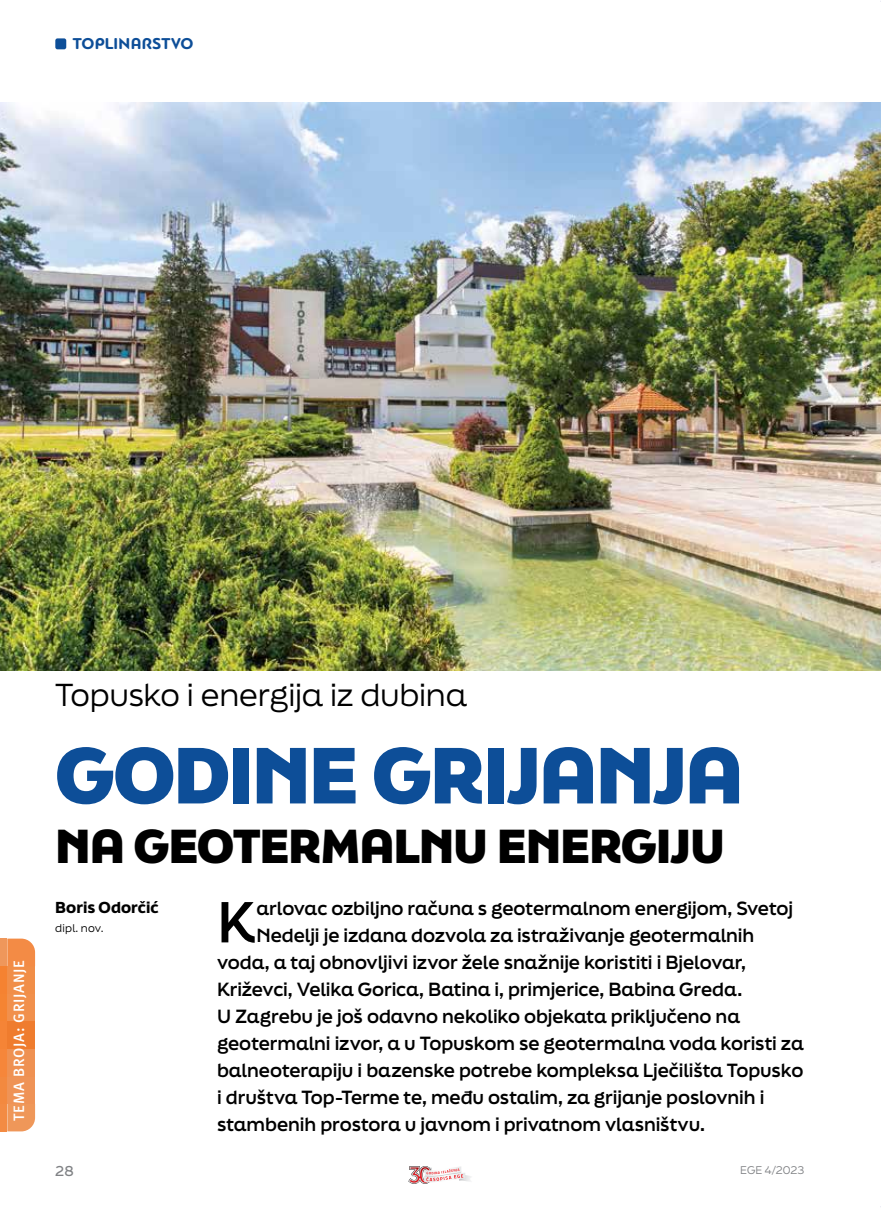
<style>
.page{position:relative;width:881px;height:1208px;background:#fff}
.page>*{position:absolute;margin:0;border:0;box-sizing:border-box;transform-origin:0 0}
.t1{font:800 75px "Final Six";letter-spacing:-.03em;color:#0d4e98}
.t2{font:700 54.45px "Final Six";color:#000}
.t3{font:800 45px "Final Six";letter-spacing:-.025em;color:#000}
.t4{font:30px "Final Six";letter-spacing:-.01em;color:#000}
.t5{font:700 18px "Final Six";letter-spacing:-.005em;color:#000}
.t6{font:700 16.5px "PF Bague Round Pro";letter-spacing:.01em;color:#0d4e98}
.t7{font:500 15px "Meta Pro";letter-spacing:.05em;color:#fff}
.t8{font:900 15px "Final Six";letter-spacing:.005em;color:#000}
.t9{font:500 13.5px "Final Six";color:#808285}
.t10{font:10.5px "Final Six";color:#808285}
.t11{font:10.5px "Final Six";letter-spacing:.015em;color:#000}
</style>
<div class="page">
<div style="left:55px;top:38px;width:11px;height:11px;background:#0d4e98;border-radius:2px"></div>
<svg style="left:408px;top:1166px;width:63px;height:17px"></svg>
<svg style="left:7px;top:1103px;width:28px;height:28px"></svg>
<div style="left:0;top:1103px;width:7px;height:28px;background:#f38b43"></div>
<div style="left:7px;top:1076px;width:28px;height:27px;background:#ef9356"></div>
<div style="left:0;top:1076px;width:7px;height:27px;background:#f3893f"></div>
<div style="left:7px;top:1048px;width:28px;height:28px;background:#ef9152"></div>
<div style="left:0;top:1048px;width:7px;height:28px;background:#f6863a"></div>
<div style="left:7px;top:1021px;width:28px;height:27px;background:#ef7c2e"></div>
<div style="left:0;top:1021px;width:7px;height:27px;background:#f58436"></div>
<div style="left:7px;top:993px;width:28px;height:28px;background:#f1904c"></div>
<div style="left:0;top:993px;width:7px;height:28px;background:#f58432"></div>
<div style="left:7px;top:966px;width:28px;height:27px;background:#f18e48"></div>
<div style="left:0;top:966px;width:7px;height:27px;background:#f58231"></div>
<svg style="left:7px;top:938px;width:28px;height:28px"></svg>
<div style="left:0;top:938px;width:7px;height:28px;background:#ef975b"></div>
<img style="left:0;top:102px;width:876px;height:569px">
<img style="left:876px;top:102px;width:4px;height:569px">
<p class="t6" style="left:73px;top:34px;width:122px">TOPLINARSTVO</p>
<p class="t7" style="left:9px;top:1120px;width:162px;rotate:-90deg">TEMA BROJA: GRIJANJE</p>
<h3 class="t4" style="left:55px;top:673px;width:413px">Topusko i energija iz dubina</h3>
<h1 class="t1" style="left:55px;top:720px;width:689px">GODINE GRIJANJA</h1>
<h3 class="t3" style="left:55px;top:813px;width:670px">NA GEOTERMALNU ENERGIJU</h3>
<p class="t8" style="left:55px;top:896px;width:105px">Boris Odorčić</p>
<p class="t11" style="left:55px;top:920px;width:50px">dipl. nov.</p>
<h2 class="t2" style="left:217px;top:882px;width:41px">K</h2>
<p class="t5" style="left:256px;top:895px;width:538px">arlovac ozbiljno računa s geotermalnom energijom, Svetoj</p>
<p class="t5" style="left:256px;top:922px;width:499px">Nedelji je izdana dozvola za istraživanje geotermalnih</p>
<p class="t5" style="left:217px;top:949px;width:530px">voda, a taj obnovljivi izvor žele snažnije koristiti i Bjelovar,</p>
<p class="t5" style="left:217px;top:976px;width:526px">Križevci, Velika Gorica, Batina i, primjerice, Babina Greda.</p>
<p class="t5" style="left:217px;top:1003px;width:524px">U Zagrebu je još odavno nekoliko objekata priključeno na</p>
<p class="t5" style="left:217px;top:1030px;width:588px">geotermalni izvor, a u Topuskom se geotermalna voda koristi za</p>
<p class="t5" style="left:217px;top:1057px;width:587px">balneoterapiju i bazenske potrebe kompleksa Lječilišta Topusko</p>
<p class="t5" style="left:217px;top:1084px;width:548px">i društva Top-Terme te, među ostalim, za grijanje poslovnih i</p>
<p class="t5" style="left:217px;top:1111px;width:489px">stambenih prostora u javnom i privatnom vlasništvu.</p>
<p class="t9" style="left:55px;top:1161px;width:20px">28</p>
<p class="t10" style="left:740px;top:1162px;width:66px">EGE 4/2023</p>
</div>
